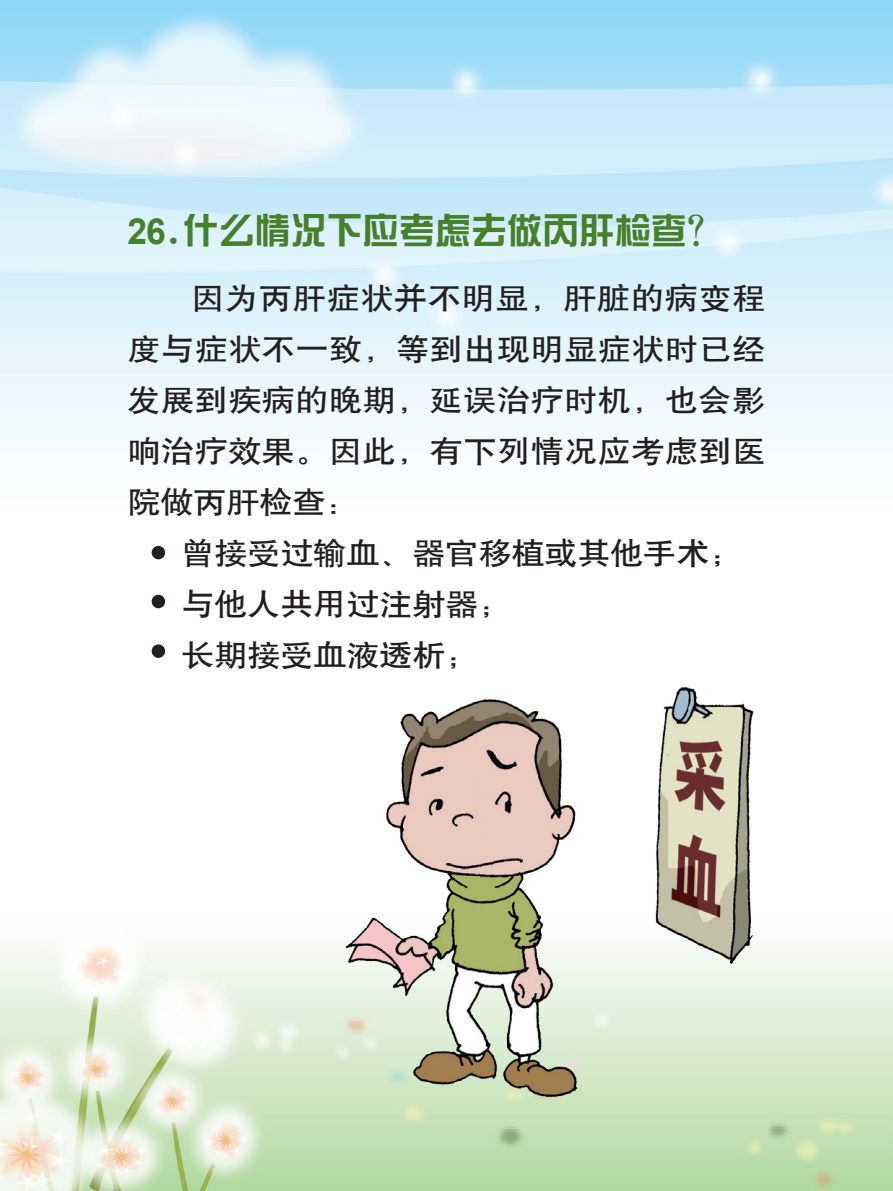
<style>
.page{position:relative;width:893px;height:1191px;background:#fff}
.page>*{position:absolute;margin:0;border:0;box-sizing:border-box;transform-origin:0 0}
.标题{font:36px "H Yk 1 gj";color:#45802a}
.正文{font:30px/51px "H Yb 1 gj";letter-spacing:.02em;color:#231f20;text-align:justify;scale:1.1 1}
.正文-2{font:30px "H Yb 1 gj";color:#231f20;scale:1.1 1}
.s1{font-family:"Arial";font-weight:700}
</style>
<div class="page">
<img style="left:0;top:0;width:893px;height:1191px">
<svg style="left:0;top:1067px;width:102px;height:51px"></svg>
<div style="left:152px;top:546px;width:13px;height:13px;background:#231f20;border-radius:50%"></div>
<div style="left:152px;top:595px;width:13px;height:13px;background:#231f20;border-radius:50%"></div>
<div style="left:152px;top:644px;width:13px;height:14px;background:#231f20;border-radius:50%"></div>
<img style="left:337px;top:670px;width:437px;height:443px">
<p class="标题" style="left:128px;top:213px;width:597px"><span class="s1">26</span>.什么情况下应考虑去做丙肝检查？</p>
<p class="正文" style="left:128px;top:273px;width:581px;text-indent:64px">因为丙肝症状并不明显，肝脏的病变程度与症状不一致，等到出现明显症状时已经发展到疾病的晚期，延误治疗时机，也会影响治疗效果。因此，有下列情况应考虑到医院做丙肝检查：</p>
<p class="正文-2" style="left:182px;top:538px;width:511px">曾接受过输血、器官移植或其他手术；</p>
<p class="正文-2" style="left:182px;top:589px;width:301px">与他人共用过注射器；</p>
<p class="正文-2" style="left:182px;top:640px;width:271px">长期接受血液透析；</p>
</div>
